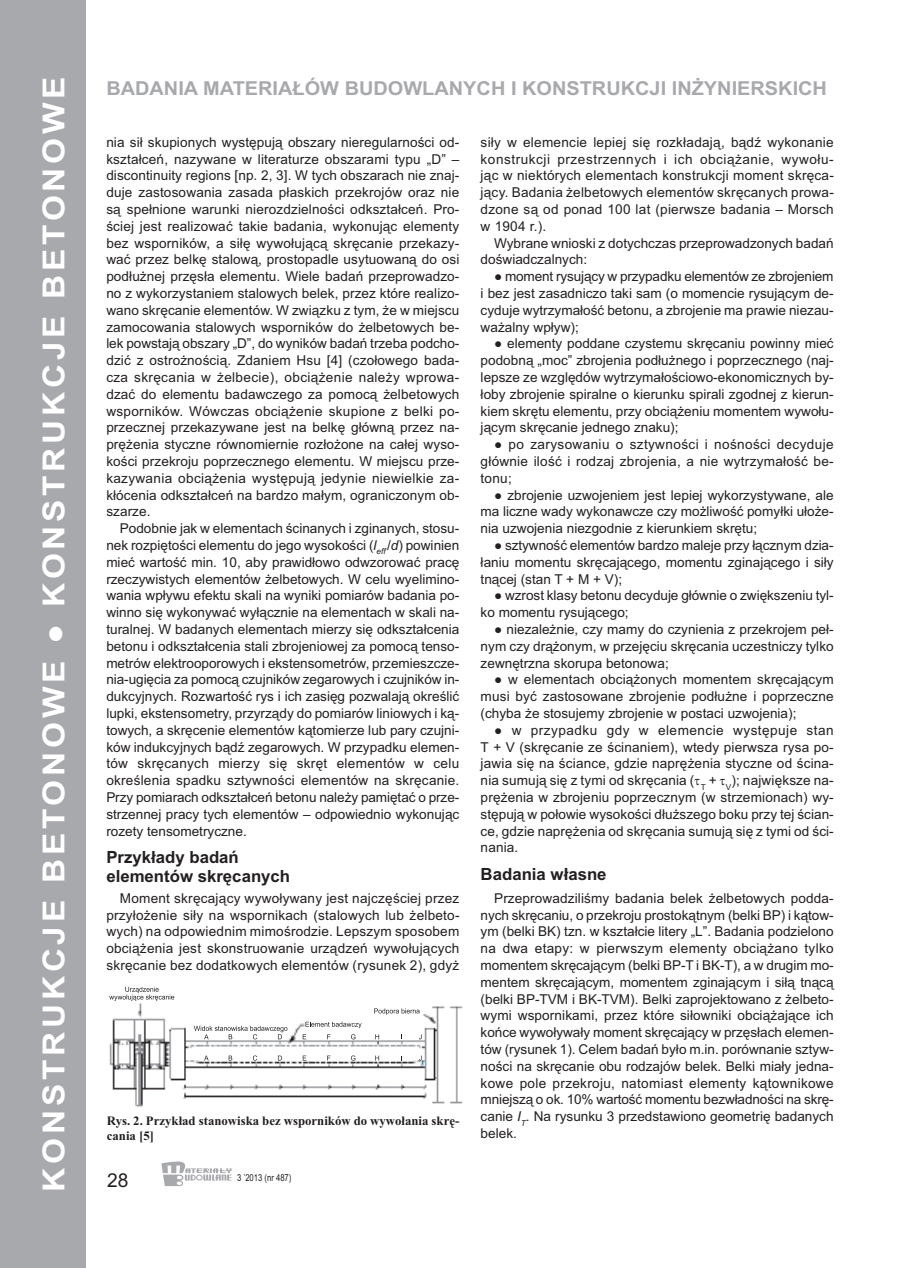
<style>
.page{position:relative;width:906px;height:1268px;background:#fff}
.page>*{position:absolute;margin:0;border:0;box-sizing:border-box;transform-origin:0 0}
.t1{font:700 30.45px "Arial";letter-spacing:.11em;color:#fff;scale:1.1 1}
.t2{font:700 19.2px "Arial";color:#a8a9ad;scale:1.04 1}
.t3{font:19.2px "Arial";color:#231f20}
.t4{font:700 16.8px/19.2px "Arial";color:#231f20}
.t5{font:13.65px/16.8px "Arial";color:#231f20;text-align:justify}
.t6{font:700 12.75px/14.4px "Times New Roman";color:#231f20}
.t7{font:9.6px "Arial";color:#231f20;scale:.8 1}
.s1{font-style:italic}
</style>
<div class="page">
<svg style="left:161px;top:1161px;width:70px;height:24px"></svg>
<div style="left:0;top:0;width:85px;height:1267px;background:#a8a9ad"></div>
<img style="left:109px;top:996px;width:354px;height:111px">
<svg style="left:109px;top:986px;width:65px;height:14px"></svg>
<svg style="left:194px;top:1025px;width:93px;height:14px"></svg>
<svg style="left:303px;top:1034px;width:3px;height:5px"></svg>
<svg style="left:327px;top:1034px;width:3px;height:5px"></svg>
<svg style="left:351px;top:1034px;width:4px;height:5px"></svg>
<svg style="left:375px;top:1034px;width:4px;height:5px"></svg>
<svg style="left:204px;top:1055px;width:5px;height:5px"></svg>
<svg style="left:229px;top:1055px;width:3px;height:5px"></svg>
<svg style="left:253px;top:1055px;width:4px;height:5px"></svg>
<svg style="left:278px;top:1055px;width:4px;height:5px"></svg>
<svg style="left:303px;top:1055px;width:3px;height:5px"></svg>
<svg style="left:327px;top:1055px;width:3px;height:5px"></svg>
<svg style="left:351px;top:1055px;width:4px;height:5px"></svg>
<svg style="left:375px;top:1055px;width:4px;height:5px"></svg>
<svg style="left:305px;top:1021px;width:56px;height:6px"></svg>
<svg style="left:374px;top:1008px;width:45px;height:6px"></svg>
<h1 class="t1" style="left:36px;top:1191px;width:1015px;rotate:-90deg">KONSTRUKCJE BETONOWE ● KONSTRUKCJE BETONOWE</h1>
<h2 class="t2" style="left:106px;top:77px;width:694px">BADANIA MATERIAŁÓW BUDOWLANYCH I KONSTRUKCJI INŻYNIERSKICH</h2>
<p class="t5" style="left:106px;top:134px;width:354px">nia sił skupionych występują obszary nieregularności od&shy;kształceń, nazywane w literaturze obszarami typu „D” – discontinuity regions [np. 2, 3]. W tych obszarach nie znaj&shy;duje zastosowania zasada płaskich przekrojów oraz nie są spełnione warunki nierozdzielności odkształceń. Pro&shy;ściej jest realizować takie badania, wykonując elementy bez wsporników, a siłę wywołującą skręcanie przekazy&shy;wać przez belkę stalową, prostopadle usytuowaną do osi podłużnej przęsła elementu. Wiele badań przeprowadzo&shy;no z wykorzystaniem stalowych belek, przez które realizo&shy;wano skręcanie elementów. W związku z tym, że w miejscu zamocowania stalowych wsporników do żelbetowych be&shy;lek powstają obszary „D”, do wyników badań trzeba podcho&shy;dzić z ostrożnością. Zdaniem Hsu [4] (czołowego bada&shy;cza skręcania w żelbecie), obciążenie należy wprowa&shy;dzać do elementu badawczego za pomocą żelbetowych wsporników. Wówczas obciążenie skupione z belki po&shy;przecznej przekazywane jest na belkę główną przez na&shy;prężenia styczne równomiernie rozłożone na całej wyso&shy;kości przekroju poprzecznego elementu. W miejscu prze&shy;kazywania obciążenia występują jedynie niewielkie za&shy;kłócenia odkształceń na bardzo małym, ograniczonym ob&shy;szarze.</p>
<p class="t5" style="left:106px;top:520px;width:354px;text-indent:14px">Podobnie jak w elementach ścinanych i zginanych, stosu&shy;nek rozpiętości elementu do jego wysokości (<span class="s1">l</span><sub>eff</sub>/<span class="s1">d</span>) powinien mieć wartość min. 10, aby prawidłowo odwzorować pracę rzeczywistych elementów żelbetowych. W celu wyelimino&shy;wania wpływu efektu skali na wyniki pomiarów badania po&shy;winno się wykonywać wyłącznie na elementach w skali na&shy;turalnej. W badanych elementach mierzy się odkształcenia betonu i odkształcenia stali zbrojeniowej za pomocą tenso&shy;metrów elektrooporowych i ekstensometrów, przemieszcze&shy;nia-ugięcia za pomocą czujników zegarowych i czujników in&shy;dukcyjnych. Rozwartość rys i ich zasięg pozwalają określić lupki, ekstensometry, przyrządy do pomiarów liniowych i ką&shy;towych, a skręcenie elementów kątomierze lub pary czujni&shy;ków indukcyjnych bądź zegarowych. W przypadku elemen&shy;tów skręcanych mierzy się skręt elementów w celu określenia spadku sztywności elementów na skręcanie.<br>Przy pomiarach odkształceń betonu należy pamiętać o prze&shy;strzennej pracy tych elementów – odpowiednio wykonując rozety tensometryczne.</p>
<p class="t4" style="left:106px;top:847px;width:185px">Przykłady badań elementów skręcanych</p>
<p class="t5" style="left:106px;top:889px;width:355px;text-indent:14px">Moment skręcający wywoływany jest najczęściej przez przyłożenie siły na wspornikach (stalowych lub żelbeto&shy;wych) na odpowiednim mimośrodzie. Lepszym sposobem obciążenia jest skonstruowanie urządzeń wywołujących skręcanie bez dodatkowych elementów (rysunek 2), gdyż</p>
<p class="t6" style="left:107px;top:1113px;width:354px">Rys. 2. Przykład stanowiska bez wsporników do wywołania skrę&shy;cania [5]</p>
<h2 class="t3" style="left:107px;top:1168px;width:23px">28</h2>
<p class="t7" style="left:237px;top:1171px;width:69px">3 ’2013 (nr 487)</p>
<p class="t5" style="left:480px;top:134px;width:355px">siły w elemencie lepiej się rozkładają, bądź wykonanie konstrukcji przestrzennych i ich obciążanie, wywołu&shy;jąc w niektórych elementach konstrukcji moment skręca&shy;jący. Badania żelbetowych elementów skręcanych prowa&shy;dzone są od ponad 100 lat (pierwsze badania – Morsch w 1904 r.).</p>
<p class="t5" style="left:480px;top:234px;width:354px;text-indent:14px">Wybrane wnioski z dotychczas przeprowadzonych badań doświadczalnych:</p>
<p class="t5" style="left:480px;top:268px;width:354px;text-indent:14px">● moment rysujący w przypadku elementów ze zbrojeniem i bez jest zasadniczo taki sam (o momencie rysującym de&shy;cyduje wytrzymałość betonu, a zbrojenie ma prawie niezau&shy;ważalny wpływ);</p>
<p class="t5" style="left:480px;top:335px;width:354px;text-indent:13px">● elementy poddane czystemu skręcaniu powinny mieć podobną „moc” zbrojenia podłużnego i poprzecznego (naj&shy;lepsze ze względów wytrzymałościowo-ekonomicznych by&shy;łoby zbrojenie spiralne o kierunku spirali zgodnej z kierun&shy;kiem skrętu elementu, przy obciążeniu momentem wywołu&shy;jącym skręcanie jednego znaku);</p>
<p class="t5" style="left:480px;top:436px;width:354px;text-indent:13px">● po zarysowaniu o sztywności i nośności decyduje głównie ilość i rodzaj zbrojenia, a nie wytrzymałość be&shy;tonu;</p>
<p class="t5" style="left:480px;top:486px;width:354px;text-indent:14px">● zbrojenie uzwojeniem jest lepiej wykorzystywane, ale ma liczne wady wykonawcze czy możliwość pomyłki ułoże&shy;nia uzwojenia niezgodnie z kierunkiem skrętu;</p>
<p class="t5" style="left:480px;top:536px;width:354px;text-indent:14px">● sztywność elementów bardzo maleje przy łącznym dzia&shy;łaniu momentu skręcającego, momentu zginającego i siły tnącej (stan T + M + V);</p>
<p class="t5" style="left:480px;top:587px;width:354px;text-indent:14px">● wzrost klasy betonu decyduje głównie o zwiększeniu tyl&shy;ko momentu rysującego;</p>
<p class="t5" style="left:480px;top:620px;width:354px;text-indent:13px">● niezależnie, czy mamy do czynienia z przekrojem peł&shy;nym czy drążonym, w przejęciu skręcania uczestniczy tylko zewnętrzna skorupa betonowa;</p>
<p class="t5" style="left:480px;top:671px;width:354px;text-indent:13px">● w elementach obciążonych momentem skręcającym musi być zastosowane zbrojenie podłużne i poprzeczne (chyba że stosujemy zbrojenie w postaci uzwojenia);</p>
<p class="t5" style="left:480px;top:721px;width:355px;text-indent:14px">● w przypadku gdy w elemencie występuje stan T + V (skręcanie ze ścinaniem), wtedy pierwsza rysa po&shy;jawia się na ściance, gdzie naprężenia styczne od ścina&shy;nia sumują się z tymi od skręcania ( <sub>T</sub> + <sub>V</sub>); największe na&shy;prężenia w zbrojeniu poprzecznym (w strzemionach) wy&shy;stępują w połowie wysokości dłuższego boku przy tej ścian&shy;ce, gdzie naprężenia od skręcania sumują się z tymi od ści&shy;nania.</p>
<p class="t4" style="left:480px;top:864px;width:127px">Badania własne</p>
<p class="t5" style="left:480px;top:889px;width:354px;text-indent:14px">Przeprowadziliśmy badania belek żelbetowych podda&shy;nych skręcaniu, o przekroju prostokątnym (belki BP) i kątow&shy;ym (belki BK) tzn. w kształcie litery „L”. Badania podzielono na dwa etapy: w pierwszym elementy obciążano tylko momentem skręcającym (belki BP-T i BK-T), a w drugim mo&shy;mentem skręcającym, momentem zginającym i siłą tnącą (belki BP-TVM i BK-TVM). Belki zaprojektowano z żelbeto&shy;wymi wspornikami, przez które siłowniki obciążające ich końce wywoływały moment skręcający w przęsłach elemen&shy;tów (rysunek 1). Celem badań było m.in. porównanie sztyw&shy;ności na skręcanie obu rodzajów belek. Belki miały jedna&shy;kowe pole przekroju, natomiast elementy kątownikowe mniejszą o ok. 10% wartość momentu bezwładności na skrę&shy;canie <span class="s1">I</span><sub>T</sub>. Na rysunku 3 przedstawiono geometrię badanych belek.</p>
</div>
